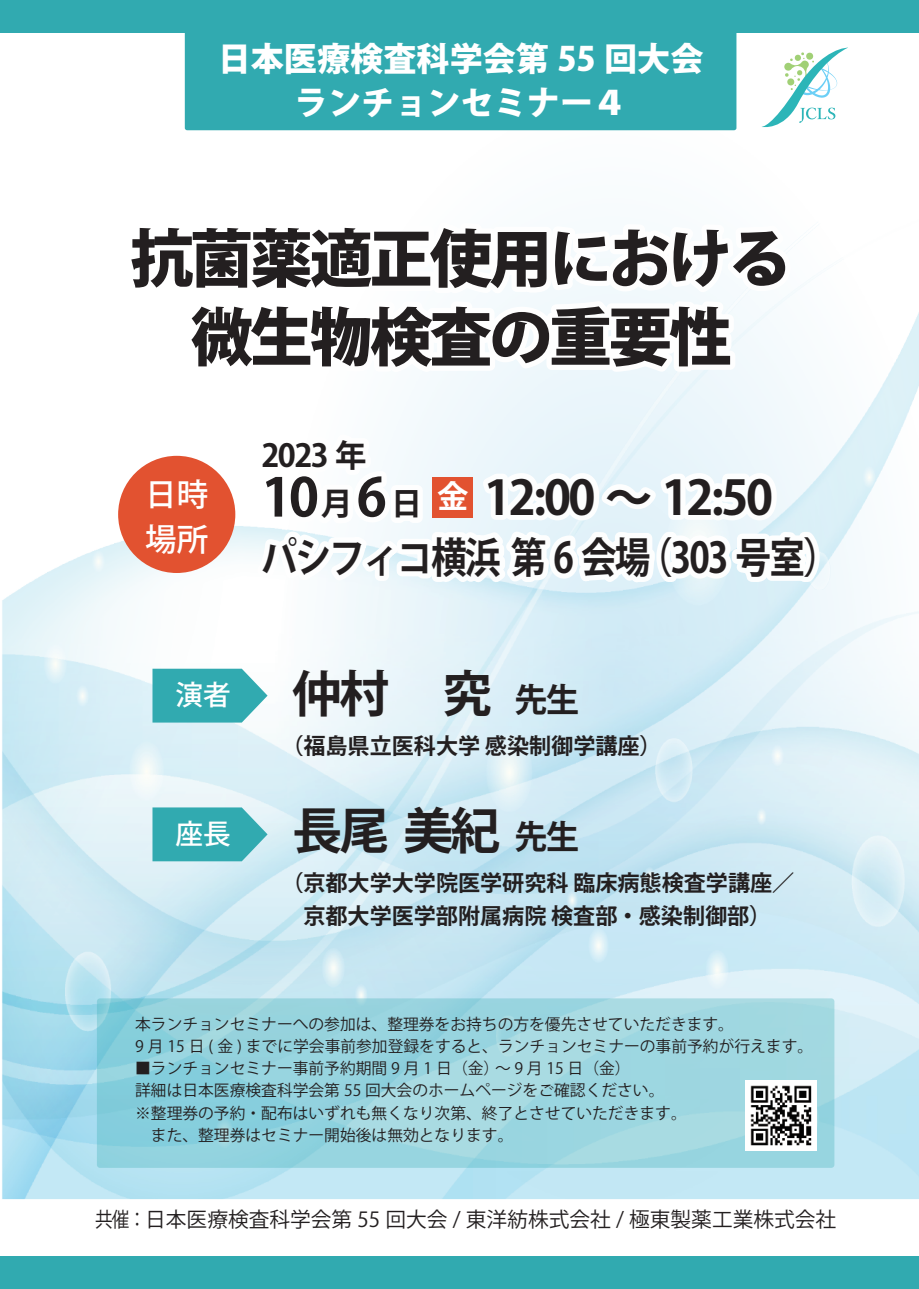
<style>
.page{position:relative;width:919px;height:1289px;background:#fff}
.page>*{position:absolute;margin:0;border:0;box-sizing:border-box;transform-origin:0 0}
.t1{font:800 63px/78.6px "Koz Go Pr 6 N";letter-spacing:-.05em;color:#231f20;text-align:center}
.t2{font:700 49.65px "Koz Go Pr 6 N";color:#231f20}
.t3{font:700 47.25px "Koz Go Pr 6 N";letter-spacing:-.05em;color:#231f20}
.t4{font:700 42px "Koz Go Pr 6 N";letter-spacing:-.05em;color:#231f20;scale:.85 1}
.t5{font:800 33.15px/44.1px "Koz Go Pr 6 N";color:#fff;text-align:center}
.t6{font:700 33.15px "Koz Go Pr 6 N";color:#231f20}
.t7{font:700 31.5px "Koz Go Pr 6 N";color:#231f20}
.t8{font:500 31.5px/45px "Koz Go Pr 6 N";color:#fff}
.t9{font:700 31.5px "Koz Go Pr 6 N";color:#fff}
.t10{font:500 27.6px "Koz Go Pr 6 N";color:#fff}
.t11{font:700 22.05px/33.2px "Koz Go Pr 6 N";color:#231f20;text-align:center}
.t12{font:20.7px "Koz Go Pr 6 N";color:#231f20;scale:.85 1}
.t13{font:15.75px/22px "Koz Go Pr 6 N";color:#231f20}
.s1{font-size:52.5px}
.s2{font-size:31.5px}
</style>
<div class="page">
<div style="left:0;top:0;width:918px;height:32px;background:#31aab0"></div>
<img style="left:2px;top:82px;width:916px;height:1118px">
<div style="left:0;top:1256px;width:918px;height:32px;background:#31aab0"></div>
<svg style="left:97px;top:998px;width:737px;height:169px;background:#99d5df"></svg>
<div style="left:118px;top:456px;width:117px;height:117px;background:#e25230;border-radius:50%"></div>
<div style="left:185px;top:15px;width:551px;height:115px;background:#31aab0;border-radius:2px"></div>
<svg style="left:126px;top:223px;width:693px;height:359px"></svg>
<div style="left:432px;top:478px;width:40px;height:40px;background:#e25230"></div>
<svg style="left:152px;top:668px;width:115px;height:54px;background:#49b3b9"></svg>
<svg style="left:152px;top:807px;width:115px;height:54px;background:#45b2b8"></svg>
<img style="left:745px;top:1080px;width:71px;height:70px">
<svg style="left:761px;top:47px;width:87px;height:83px"></svg>
<h3 class="t5" style="left:218px;top:37px;width:487px">日本医療検査科学会第 55 回大会ランチョンセミナー４</h3>
<h1 class="t1" style="left:130px;top:221px;width:662px">抗菌薬適正使用における微生物検査の重要性</h1>
<h3 class="t8" style="left:145px;top:472px;width:64px">日時場所</h3>
<h3 class="t7" style="left:261px;top:437px;width:107px">2023 年</h3>
<h3 class="t3" style="left:261px;top:470px;width:513px"><span class="s1">10</span><span class="s2">　</span> <span class="s1">6</span><span class="s2">　 　　</span>12:00 ～ 12:50</h3>
<h3 class="t4" style="left:261px;top:534px;width:681px">パシフィコ横浜 第 6 会場 （303 号室）</h3>
<h3 class="t9" style="left:437px;top:478px;width:33px">金</h3>
<h3 class="t7" style="left:321px;top:486px;width:103px">月　 日</h3>
<h2 class="t2" style="left:292px;top:665px;width:201px">仲村 　究</h2>
<h3 class="t11" style="left:281px;top:729px;width:382px">（福島県立医科大学 感染制御学講座）</h3>
<h3 class="t10" style="left:175px;top:679px;width:57px">演者</h3>
<h3 class="t6" style="left:514px;top:681px;width:66px">先生</h3>
<h3 class="t10" style="left:175px;top:818px;width:57px">座長</h3>
<h2 class="t2" style="left:292px;top:803px;width:209px">長尾 美紀</h2>
<h3 class="t11" style="left:281px;top:867px;width:514px">（京都大学大学院医学研究科 臨床病態検査学講座／京都大学医学部附属病院 検査部 ・感染制御部）</h3>
<h3 class="t6" style="left:514px;top:818px;width:66px">先生</h3>
<p class="t13" style="left:135px;top:1013px;width:679px">本ランチョンセミナーへの参加は、整理券をお持ちの方を優先させていただきます。<br>9 月 15 日 ( 金 ) までに学会事前参加登録をすると、ランチョンセミナーの事前予約が行えます。</p>
<p class="t13" style="left:135px;top:1057px;width:553px">■ランチョンセミナー事前予約期間 9 月 1 日（金）～ 9 月 15 日（金）<br>詳細は日本医療検査科学会第 55 回大会のホームページをご確認ください。<br>※整理券の予約・配布はいずれも無くなり次第、終了とさせていただきます。　また、整理券はセミナー開始後は無効となります。</p>
<h3 class="t12" style="left:95px;top:1207px;width:873px">共催：日本医療検査科学会第 55 回大会 / 東洋紡株式会社 / 極東製薬工業株式会社</h3>
</div>
